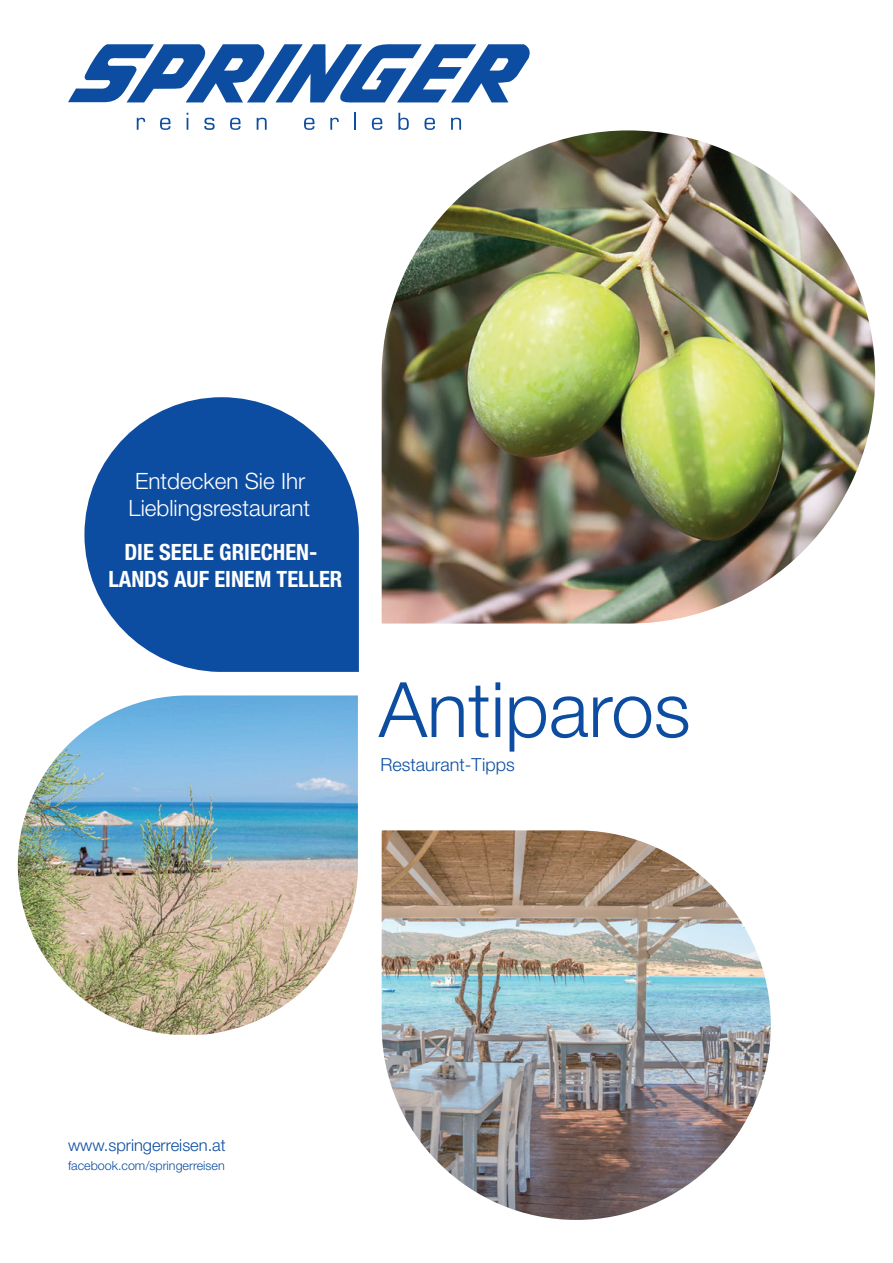
<style>
.page{position:relative;width:893px;height:1263px;background:#fff}
.page>*{position:absolute;margin:0;border:0;box-sizing:border-box;transform-origin:0 0}
.t1{font:300 76.5px "Helvetica Neue LT Pro";color:#0d4da1}
.t2{font:700 condensed 22.5px/27px "Helvetica Neue LT Pro";color:#fff;text-align:center}
.t3{font:300 22.5px/27px "Helvetica Neue LT Pro";color:#fff}
.t4{font:300 18px "Helvetica Neue LT Pro";color:#0d4da1}
.t5{font:300 16.5px "Helvetica Neue LT Pro";color:#0d4da1}
.t6{font:300 12.45px "Helvetica Neue LT Pro";color:#0d4da1}
</style>
<div class="page">
<svg style="left:137px;top:118px;width:8px;height:12px"></svg>
<svg style="left:160px;top:118px;width:10px;height:12px"></svg>
<svg style="left:187px;top:113px;width:1px;height:17px"></svg>
<svg style="left:204px;top:118px;width:11px;height:12px"></svg>
<svg style="left:230px;top:118px;width:10px;height:12px"></svg>
<svg style="left:257px;top:118px;width:10px;height:12px"></svg>
<svg style="left:304px;top:118px;width:10px;height:12px"></svg>
<svg style="left:330px;top:118px;width:9px;height:12px"></svg>
<svg style="left:354px;top:113px;width:2px;height:17px"></svg>
<svg style="left:372px;top:118px;width:10px;height:12px"></svg>
<svg style="left:398px;top:113px;width:11px;height:17px"></svg>
<svg style="left:424px;top:118px;width:11px;height:12px"></svg>
<svg style="left:451px;top:118px;width:10px;height:12px"></svg>
<svg style="left:68px;top:44px;width:462px;height:59px"></svg>
<img style="left:18px;top:695px;width:340px;height:340px">
<img style="left:382px;top:830px;width:389px;height:390px">
<svg style="left:84px;top:397px;width:275px;height:275px;fill:#0d4da1"></svg>
<img style="left:382px;top:130px;width:493px;height:493px">
<p class="t3" style="left:129px;top:467px;width:183px">Entdecken Sie Ihr<br>Lieblingsrestaurant</p>
<p class="t2" style="left:108px;top:539px;width:236px">DIE SEELE GRIECHEN-<br>LANDS AUF EINEM TELLER</p>
<h1 class="t1" style="left:379px;top:663px;width:313px">Antiparos</h1>
<p class="t4" style="left:381px;top:754px;width:136px">Restaurant-Tipps</p>
<p class="t5" style="left:68px;top:1135px;width:159px">www.springerreisen.at</p>
<p class="t6" style="left:68px;top:1157px;width:158px">facebook.com/springerreisen</p>
</div>
